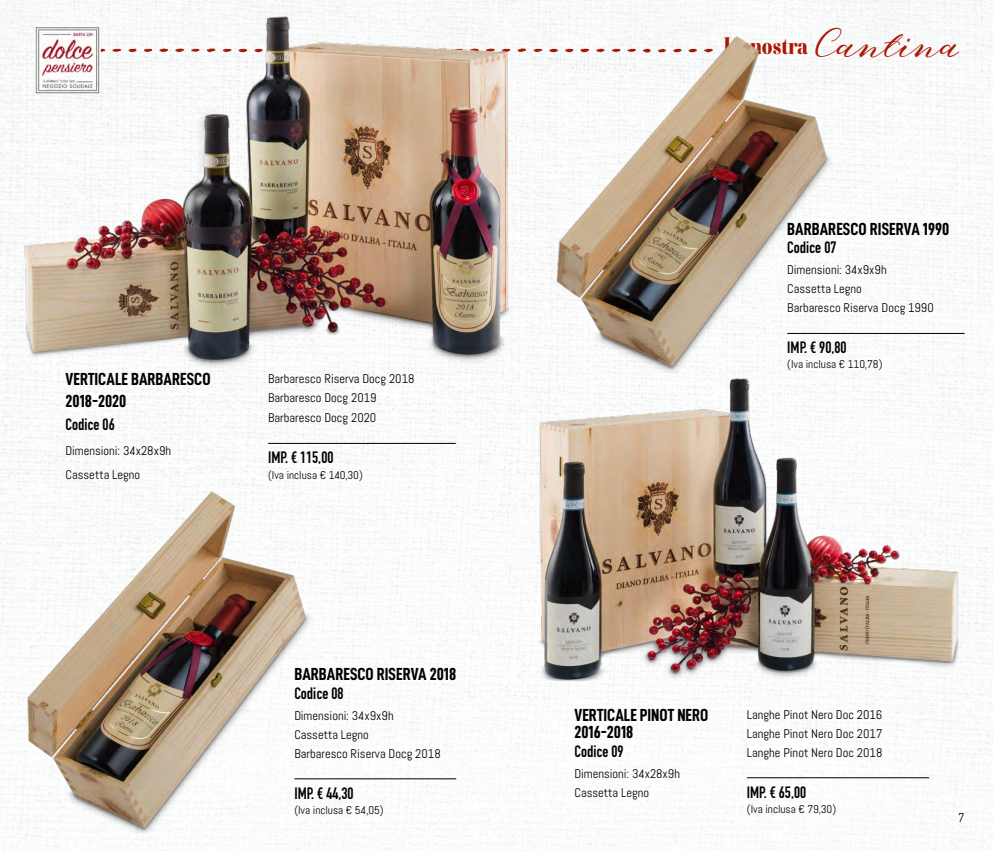
<style>
.page{position:relative;width:993px;height:851px;background:#fff}
.page>*{position:absolute;margin:0;border:0;box-sizing:border-box;transform-origin:0 0}
.t1{font:700 22.25px "Combinado Srf";color:#ab1705}
.t2{font:17.5px/21.9px "D DIN Condensed Bold";color:#000}
.t3{font:16.25px "DIN Engschrift Std";color:#000}
.t4{font:12.5px/19px "Abel";color:#000}
.t5{font:11.25px "Abel";color:#000}
.s1{font-family:"Combinado Sc";font-weight:400;font-size:27.25px}
</style>
<div class="page">
<img style="left:0;top:0;width:992px;height:850px">
<img style="left:523px;top:48px;width:28px;height:8px">
<img style="left:21px;top:482px;width:295px;height:351px">
<img style="left:551px;top:32px;width:288px;height:337px">
<img style="left:533px;top:369px;width:428px;height:317px">
<img style="left:12px;top:2px;width:511px;height:400px">
<hr style="left:268px;top:443px;width:187px;height:1px;background:#000">
<hr style="left:294px;top:778px;width:162px;height:1px;background:#000">
<hr style="left:746px;top:777px;width:182px;height:1px;background:#000">
<hr style="left:787px;top:333px;width:177px;height:1px;background:#000">
<img style="left:29px;top:20px;width:78px;height:78px">
<h2 class="t2" style="left:66px;top:368px;width:146px">VERTICALE BARBARESCO<br>2018-2020</h2>
<h3 class="t3" style="left:66px;top:415px;width:51px">Codice 06</h3>
<p class="t4" style="left:66px;top:439px;width:107px;line-height:23.4px">Dimensioni: 34x28x9h<br>Cassetta Legno</p>
<p class="t4" style="left:268px;top:368px;width:148px;line-height:19.5px">Barbaresco Riserva Docg 2018<br>Barbaresco Docg 2019<br>Barbaresco Docg 2020</p>
<h3 class="t3" style="left:268px;top:448px;width:67px">IMP. € 115,00</h3>
<p class="t5" style="left:268px;top:467px;width:96px">(Iva inclusa € 140,30)</p>
<h2 class="t2" style="left:294px;top:662px;width:163px">BARBARESCO RISERVA 2018</h2>
<h3 class="t3" style="left:294px;top:683px;width:51px">Codice 08</h3>
<p class="t4" style="left:294px;top:705px;width:148px">Dimensioni: 34x9x9h<br>Cassetta Legno<br>Barbaresco Riserva Docg 2018</p>
<h3 class="t3" style="left:294px;top:783px;width:61px">IMP. € 44,30</h3>
<p class="t5" style="left:294px;top:802px;width:91px">(Iva inclusa € 54,05)</p>
<h1 class="t1" style="left:724px;top:33px;width:236px">La nostra <span class="s1">Cantina</span></h1>
<h2 class="t2" style="left:787px;top:217px;width:163px">BARBARESCO RISERVA 1990</h2>
<h3 class="t3" style="left:787px;top:238px;width:51px">Codice 07</h3>
<p class="t4" style="left:787px;top:260px;width:148px">Dimensioni: 34x9x9h<br>Cassetta Legno<br>Barbaresco Riserva Docg 1990</p>
<h3 class="t3" style="left:787px;top:338px;width:61px">IMP. € 90,80</h3>
<p class="t5" style="left:787px;top:357px;width:97px">(Iva inclusa € 110,78)</p>
<h2 class="t2" style="left:574px;top:705px;width:135px;line-height:17.5px">VERTICALE PINOT NERO<br>2016-2018</h2>
<h3 class="t3" style="left:574px;top:741px;width:51px">Codice 09</h3>
<p class="t4" style="left:574px;top:764px;width:107px">Dimensioni: 34x28x9h<br>Cassetta Legno</p>
<p class="t4" style="left:746px;top:704px;width:137px;text-align:justify">Langhe Pinot Nero Doc 2016<br>Langhe Pinot Nero Doc 2017<br>Langhe Pinot Nero Doc 2018</p>
<h3 class="t3" style="left:746px;top:782px;width:61px">IMP. € 65,00</h3>
<p class="t5" style="left:746px;top:801px;width:91px">(Iva inclusa € 79,30)</p>
<p class="t4" style="left:957px;top:807px;width:8px">7</p>
</div>
